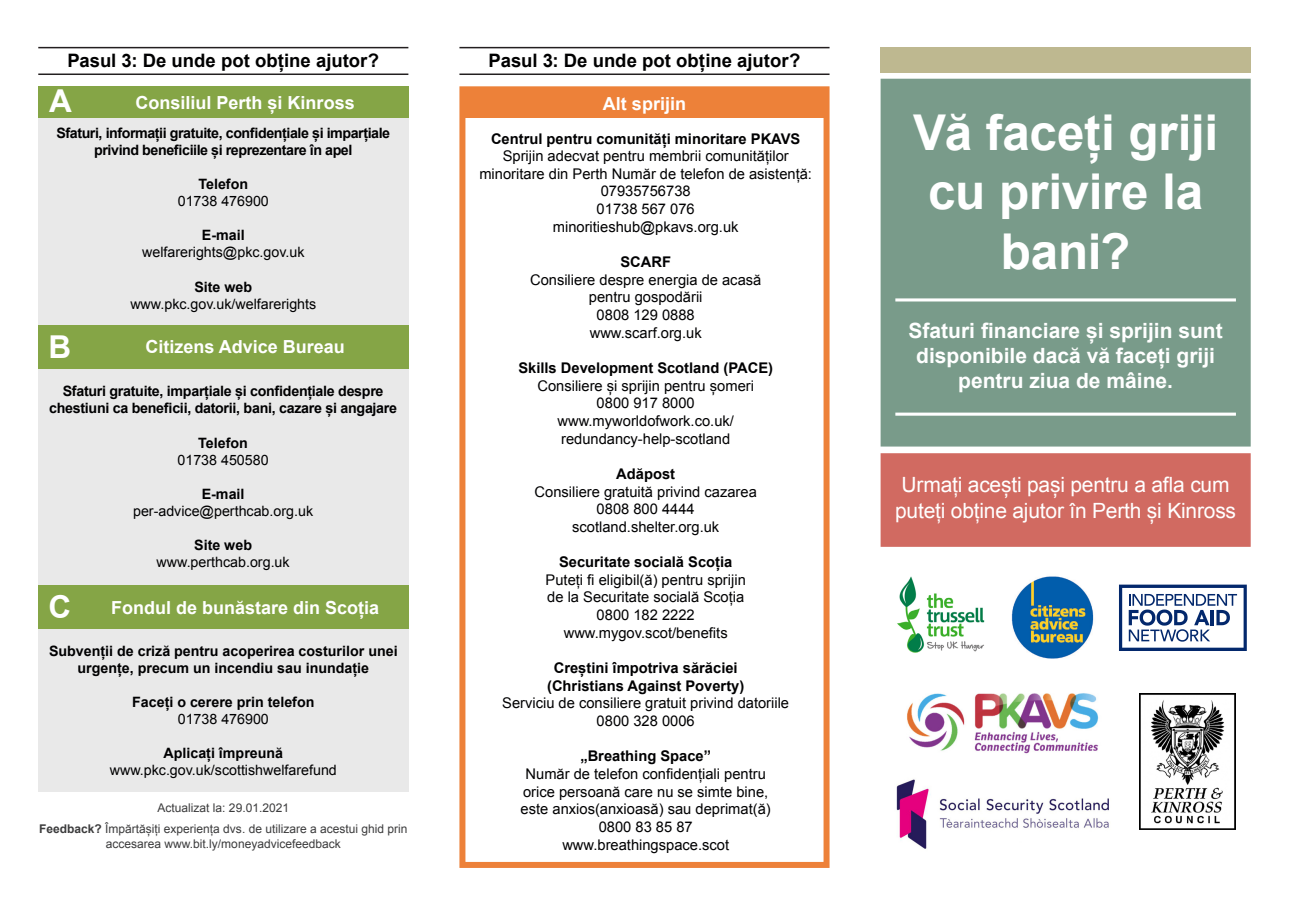
<style>
.page{position:relative;width:1289px;height:919px;background:#fff}
.page>*{position:absolute;margin:0;border:0;box-sizing:border-box;transform-origin:0 0}
.Texto_independiente{font:700 49.35px/59.2px "Arial";letter-spacing:-.005em;color:#fff;text-align:center}
.Nombre_de_empleado{font:700 31.5px "Arial";color:#fff}
.Texto_independiente-2{font:700 21px/25.2px "Arial";color:#fff;text-align:center}
.Texto_independiente-3{font:21px/25.2px "Arial";letter-spacing:-.01em;color:#fff;text-align:center}
.Texto_independiente-4{font:700 18.45px "Arial";color:#000001}
.Nombre_de_empleado-2{font:700 18px "Arial";color:#fff}
.Nombre_de_empleado-3{font:15px "Acumin Variable Concept";letter-spacing:.02em;color:#fff}
.Texto_independiente-5{font:14.7px "Arial";color:#000002}
.Texto_independiente-6{font:700 14.7px "Arial";color:#000002}
.Texto_independiente-7{font:700 14.25px/17.1px "Arial";letter-spacing:-.02em;color:#000001;text-align:center}
.Texto_independiente-8{font:14.25px "Arial";color:#000001}
.Texto_independiente-9{font:700 14.25px/17.1px "Arial";color:#000001;text-align:center}
.Subtítulo{font:12px/14.4px "Arial";color:#3c3c3d;text-align:center}
.s1{font-weight:700}
</style>
<div class="page">
<div style="left:38px;top:102px;width:370px;height:689px;background:#e9e9e9"></div>
<div style="left:880px;top:453px;width:370px;height:93px;background:#d16a61;border:2px solid #d16a61"></div>
<div style="left:459px;top:86px;width:370px;height:781px;border:6px solid #ed8139"></div>
<div style="left:880px;top:79px;width:370px;height:367px;background:#799b8a"></div>
<hr style="left:895px;top:412px;width:340px;height:3px;background:#fff">
<hr style="left:895px;top:298px;width:340px;height:3px;background:#fff">
<div style="left:880px;top:47px;width:370px;height:25px;background:#beb890"></div>
<div style="left:38px;top:585px;width:370px;height:44px;background:#85a546"></div>
<div style="left:463px;top:88px;width:363px;height:30px;background:#ed8139"></div>
<hr style="left:459px;top:47px;width:370px;height:1px;background:#231f20">
<hr style="left:459px;top:73px;width:370px;height:2px;background:#231f20">
<div style="left:38px;top:86px;width:370px;height:32px;background:#85a546"></div>
<hr style="left:38px;top:47px;width:370px;height:1px;background:#231f20">
<hr style="left:38px;top:73px;width:370px;height:2px;background:#231f20">
<div style="left:38px;top:325px;width:370px;height:43px;background:#85a546"></div>
<img style="left:1139px;top:693px;width:96px;height:136px">
<svg style="left:1119px;top:584px;width:127px;height:67px"></svg>
<img style="left:896px;top:779px;width:213px;height:70px">
<img style="left:897px;top:576px;width:88px;height:77px">
<img style="left:1011px;top:576px;width:83px;height:83px">
<img style="left:907px;top:693px;width:192px;height:61px">
<p class="Texto_independiente-4" style="left:67px;top:48px;width:313px">Pasul 3: De unde pot obține ajutor?</p>
<p class="Nombre_de_empleado" style="left:49px;top:80px;width:24px">A</p>
<p class="Nombre_de_empleado-2" style="left:135px;top:90px;width:221px">Consiliul Perth și Kinross</p>
<p class="Texto_independiente-7" style="left:56px;top:124px;width:335px">Sfaturi, informații gratuite, confidențiale și imparțiale privind beneficiile și reprezentare în apel</p>
<p class="Texto_independiente-9" style="left:198px;top:176px;width:51px">Telefon</p>
<p class="Texto_independiente-8" style="left:178px;top:191px;width:93px">01738 476900</p>
<p class="Texto_independiente-7" style="left:202px;top:227px;width:44px">E-mail</p>
<p class="Texto_independiente-8" style="left:142px;top:243px;width:164px">welfarerights@pkc.gov.uk</p>
<p class="Texto_independiente-7" style="left:194px;top:278px;width:59px">Site web</p>
<p class="Texto_independiente-8" style="left:130px;top:294px;width:187px">www.pkc.gov.uk/welfarerights</p>
<p class="Nombre_de_empleado" style="left:48px;top:326px;width:24px">B</p>
<p class="Nombre_de_empleado-2" style="left:145px;top:335px;width:201px">Citizens Advice Bureau</p>
<p class="Texto_independiente-7" style="left:49px;top:383px;width:349px">Sfaturi gratuite, imparțiale și confidențiale despre chestiuni ca beneficii, datorii, bani, cazare și angajare</p>
<p class="Texto_independiente-9" style="left:198px;top:434px;width:51px">Telefon</p>
<p class="Texto_independiente-8" style="left:177px;top:450px;width:93px">01738 450580</p>
<p class="Texto_independiente-7" style="left:202px;top:486px;width:44px">E-mail</p>
<p class="Texto_independiente-8" style="left:133px;top:501px;width:181px">per-advice@perthcab.org.uk</p>
<p class="Texto_independiente-7" style="left:194px;top:537px;width:59px">Site web</p>
<p class="Texto_independiente-8" style="left:156px;top:553px;width:135px">www.perthcab.org.uk</p>
<p class="Nombre_de_empleado" style="left:48px;top:586px;width:24px">C</p>
<p class="Nombre_de_empleado-2" style="left:111px;top:595px;width:270px">Fondul de bunăstare din Scoția</p>
<p class="Texto_independiente-9" style="left:49px;top:642px;width:350px">Subvenții de criză pentru acoperirea costurilor unei urgențe, precum un incendiu sau inundație</p>
<p class="Texto_independiente-9" style="left:132px;top:694px;width:184px">Faceți o cerere prin telefon</p>
<p class="Texto_independiente-8" style="left:178px;top:709px;width:93px">01738 476900</p>
<p class="Texto_independiente-9" style="left:163px;top:745px;width:121px">Aplicați împreună</p>
<p class="Texto_independiente-8" style="left:110px;top:761px;width:229px">www.pkc.gov.uk/scottishwelfarefund</p>
<p class="Subtítulo" style="left:158px;top:800px;width:133px">Actualizat la: 29.01.2021</p>
<p class="Subtítulo" style="left:39px;top:821px;width:370px"><span class="s1">Feedback?</span> Împărtășiți experiența dvs. de utilizare a acestui ghid prin accesarea www.bit.ly/moneyadvicefeedback</p>
<p class="Texto_independiente-4" style="left:488px;top:48px;width:313px">Pasul 3: De unde pot obține ajutor?</p>
<p class="Nombre_de_empleado-3" style="left:597px;top:88px;width:96px">Other Support</p>
<p class="Nombre_de_empleado-2" style="left:603px;top:91px;width:85px">Alt sprijin</p>
<p class="Texto_independiente-6" style="left:491px;top:129px;width:311px">Centrul pentru comunități minoritare PKAVS</p>
<p class="Texto_independiente-5" style="left:502px;top:146px;width:287px">Sprijin adecvat pentru membrii comunităților</p>
<p class="Texto_independiente-5" style="left:479px;top:164px;width:334px">minoritare din Perth Număr de telefon de asistență:</p>
<p class="Texto_independiente-5" style="left:600px;top:182px;width:91px">07935756738</p>
<p class="Texto_independiente-5" style="left:596px;top:199px;width:100px">01738 567 076</p>
<p class="Texto_independiente-5" style="left:553px;top:217px;width:187px">minoritieshub@pkavs.org.uk</p>
<p class="Texto_independiente-6" style="left:620px;top:252px;width:52px">SCARF</p>
<p class="Texto_independiente-5" style="left:530px;top:270px;width:233px">Consiliere despre energia de acasă</p>
<p class="Texto_independiente-5" style="left:589px;top:287px;width:115px">pentru gospodării</p>
<p class="Texto_independiente-5" style="left:596px;top:305px;width:100px">0808 129 0888</p>
<p class="Texto_independiente-5" style="left:589px;top:323px;width:113px">www.scarf.org.uk</p>
<p class="Texto_independiente-6" style="left:518px;top:358px;width:256px">Skills Development Scotland (PACE)</p>
<p class="Texto_independiente-5" style="left:537px;top:376px;width:218px">Consiliere și sprijin pentru șomeri</p>
<p class="Texto_independiente-5" style="left:596px;top:393px;width:100px">0800 917 8000</p>
<p class="Texto_independiente-5" style="left:557px;top:411px;width:178px">www.myworldofwork.co.uk/</p>
<p class="Texto_independiente-5" style="left:561px;top:429px;width:171px">redundancy-help-scotland</p>
<p class="Texto_independiente-6" style="left:616px;top:464px;width:60px">Adăpost</p>
<p class="Texto_independiente-5" style="left:534px;top:481px;width:224px">Consiliere gratuită privind cazarea</p>
<p class="Texto_independiente-5" style="left:596px;top:499px;width:100px">0808 800 4444</p>
<p class="Texto_independiente-5" style="left:572px;top:517px;width:149px">scotland.shelter.org.uk</p>
<p class="Texto_independiente-6" style="left:559px;top:552px;width:175px">Securitate socială Scoția</p>
<p class="Texto_independiente-5" style="left:545px;top:570px;width:202px">Puteți fi eligibil(ă) pentru sprijin</p>
<p class="Texto_independiente-5" style="left:547px;top:587px;width:198px">de la Securitate socială Scoția</p>
<p class="Texto_independiente-5" style="left:596px;top:605px;width:100px">0800 182 2222</p>
<p class="Texto_independiente-5" style="left:563px;top:623px;width:165px">www.mygov.scot/benefits</p>
<p class="Texto_independiente-6" style="left:553px;top:658px;width:185px">Creștini împotriva sărăciei</p>
<p class="Texto_independiente-6" style="left:547px;top:675px;width:199px">(Christians Against Poverty)</p>
<p class="Texto_independiente-5" style="left:502px;top:693px;width:288px">Serviciu de consiliere gratuit privind datoriile</p>
<p class="Texto_independiente-5" style="left:596px;top:711px;width:100px">0800 328 0006</p>
<p class="Texto_independiente-6" style="left:580px;top:746px;width:132px">„Breathing Space”</p>
<p class="Texto_independiente-5" style="left:525px;top:764px;width:242px">Număr de telefon confidențiali pentru</p>
<p class="Texto_independiente-5" style="left:523px;top:781px;width:247px">orice persoană care nu se simte bine,</p>
<p class="Texto_independiente-5" style="left:520px;top:799px;width:251px">este anxios(anxioasă) sau deprimat(ă)</p>
<p class="Texto_independiente-5" style="left:598px;top:817px;width:95px">0800 83 85 87</p>
<p class="Texto_independiente-5" style="left:562px;top:834px;width:168px">www.breathingspace.scot</p>
<p class="Texto_independiente" style="left:913px;top:105px;width:306px">Vă faceți griji cu privire la bani?</p>
<p class="Texto_independiente-2" style="left:908px;top:318px;width:315px">Sfaturi financiare și sprijin sunt disponibile dacă vă faceți griji pentru ziua de mâine.</p>
<p class="Texto_independiente-3" style="left:895px;top:472px;width:342px">Urmați acești pași pentru a afla cum puteți obține ajutor în Perth și Kinross</p>
</div>
